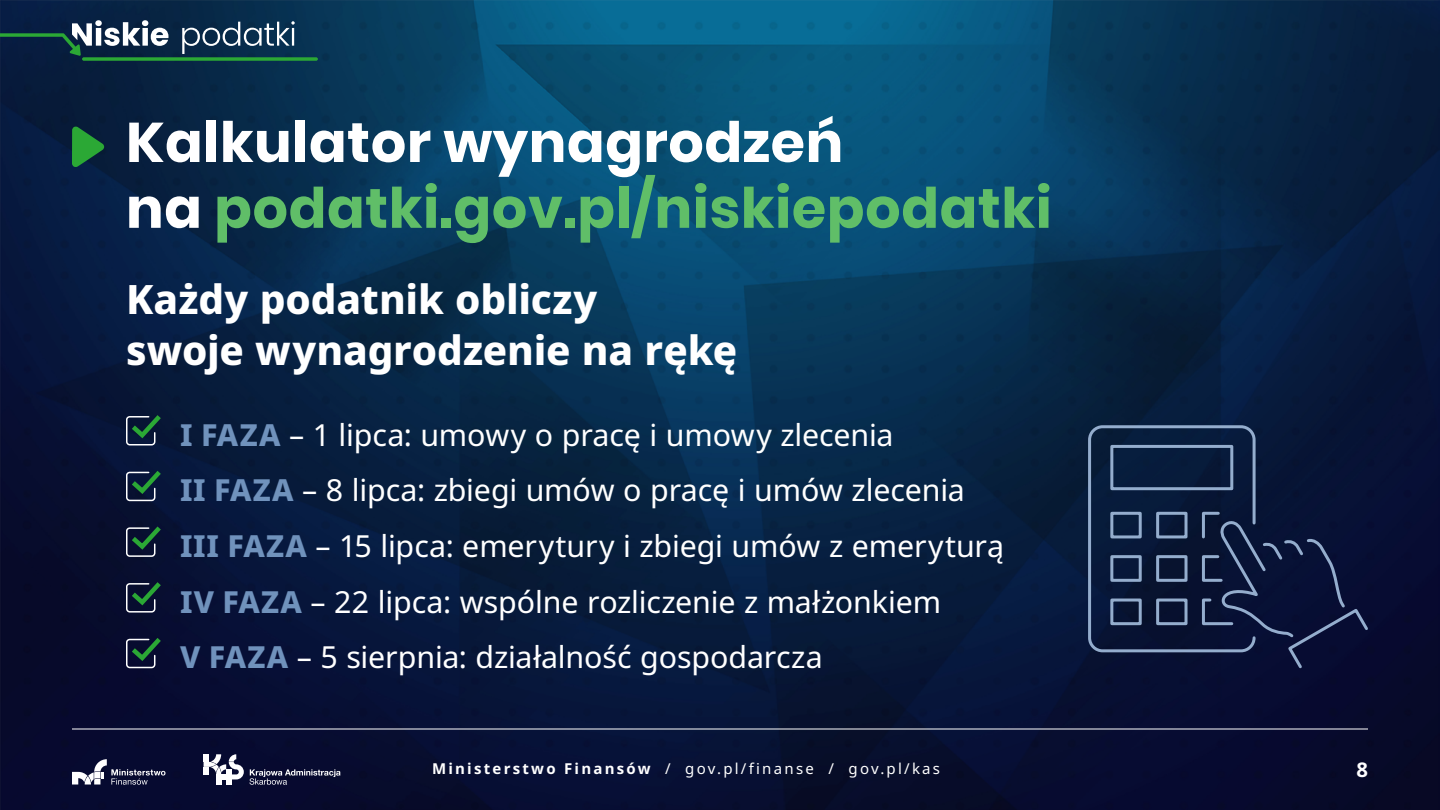
<style>
.page{position:relative;width:1440px;height:810px;background:#fff}
.page>*{position:absolute;margin:0;border:0;box-sizing:border-box;transform-origin:0 0}
.t1{font:700 55.65px/65.8px "Poppins";letter-spacing:.01em;color:#60be68}
.t2{font:800 40.5px/50.6px "Noto Sans";letter-spacing:-.005em;color:#fff}
.t3{font:30.38px/55.7px "Noto Sans";letter-spacing:-.005em;color:#fff}
.t4{font:700 20.25px "Noto Sans";color:#fff}
.t5{font:15px "Noto Sans";letter-spacing:.15em;color:#fff}
.s1{color:#fff}
.s2{font-weight:800;color:#7092bc}
.s3{font-weight:700}
</style>
<div class="page">
<img style="left:0;top:0;width:1440px;height:810px">
<hr style="left:72px;top:729px;width:1296px;height:1px;background:#fff">
<svg style="left:182px;top:21px;width:113px;height:33px;background:#38556e"></svg>
<svg style="left:82px;top:57px;width:236px;height:4px"></svg>
<svg style="left:0;top:20px;width:168px;height:36px"></svg>
<svg style="left:72px;top:759px;width:93px;height:26px;background:#434662"></svg>
<svg style="left:204px;top:754px;width:136px;height:31px;background:#3d405d"></svg>
<svg style="left:72px;top:126px;width:32px;height:41px"></svg>
<svg style="left:125px;top:410px;width:41px;height:36px"></svg>
<svg style="left:125px;top:466px;width:41px;height:36px"></svg>
<svg style="left:125px;top:522px;width:41px;height:36px"></svg>
<svg style="left:125px;top:577px;width:41px;height:36px"></svg>
<svg style="left:125px;top:633px;width:41px;height:36px"></svg>
<svg style="left:1087px;top:424px;width:284px;height:247px;background:#142243"></svg>
<h1 class="t1" style="left:126px;top:110px;width:927px"><span class="s1">Kalkulator wynagrodzeń<br>na</span> podatki.gov.pl/niskiepodatki</h1>
<h2 class="t2" style="left:126px;top:274px;width:613px">Każdy podatnik obliczy<br>swoje wynagrodzenie na rękę</h2>
<p class="t3" style="left:180px;top:407px;width:826px"><span class="s2">I FAZA</span> – 1 lipca: umowy o pracę i umowy zlecenia<br><span class="s2">II FAZA</span> – 8 lipca: zbiegi umów o pracę i umów zlecenia <span class="s2">III FAZA</span> – 15 lipca: emerytury i zbiegi umów z emeryturą <span class="s2">IV FAZA</span> – 22 lipca: wspólne rozliczenie z małżonkiem<br><span class="s2">V FAZA</span> – 5 sierpnia: działalność gospodarcza</p>
<p class="t5" style="left:432px;top:758px;width:510px"><span class="s3">Ministerstwo Finansów</span> / gov.pl/finanse / gov.pl/kas</p>
<p class="t4" style="left:1356px;top:755px;width:13px">8</p>
</div>
